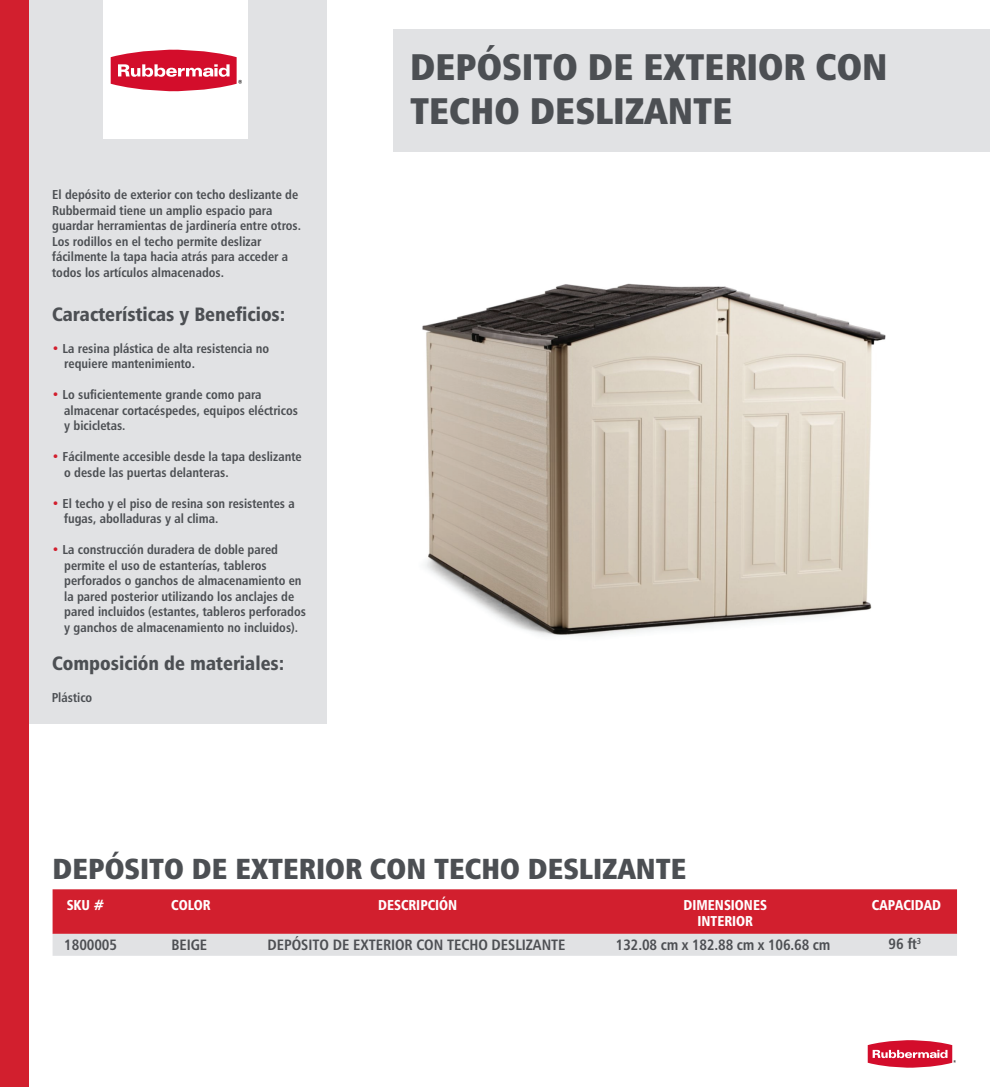
<style>
.page{position:relative;width:990px;height:1087px;background:#fff}
.page>*{position:absolute;margin:0;border:0;box-sizing:border-box;transform-origin:0 0}
.t1{font:37px/44.5px "Humanist 777 BT Extra Black Cond B";color:#4c4f53}
.t2{font:29px "Humanist 777 BT Extra Black Cond B";color:#4c4f53}
.t3{font:19.25px "Humanist 777 BT Black Condensed B";color:#4c4f53}
.t4{font:15px "Humanist 777 BT Bold Condensed B";letter-spacing:-.005em;color:#4d4f53}
.t5{font:14.25px/16.2px "Humanist 777 BT Black Condensed B";color:#fff;text-align:center;scale:.95 1}
.t6{font:13px/15.5px "Humanist 777 BT Bold Condensed B";color:#4c4f53}
.s1{color:#d21f2e}
</style>
<div class="page">
<div style="left:393px;top:30px;width:597px;height:122px;background:#e1e2e4"></div>
<div style="left:29px;top:0;width:298px;height:723px;background:#e1e2e4"></div>
<div style="left:0;top:0;width:29px;height:1087px;background:#d21f2e"></div>
<svg style="left:53px;top:889px;width:904px;height:67px;background:#d7606b"></svg>
<div style="left:104px;top:0;width:144px;height:138px;background:#fff"></div>
<svg style="left:868px;top:1040px;width:88px;height:28px"></svg>
<svg style="left:111px;top:49px;width:131px;height:42px"></svg>
<img style="left:422px;top:283px;width:464px;height:354px">
<p class="t6" style="left:52px;top:187px;width:250px">El depósito de exterior con techo deslizante de Rubbermaid tiene un amplio espacio para guardar herramientas de jardinería entre otros.<br>Los rodillos en el techo permite deslizar fácilmente la tapa hacia atrás para acceder a todos los artículos almacenados.</p>
<h3 class="t3" style="left:52px;top:302px;width:235px">Características y Beneficios:</h3>
<p class="t6" style="left:64px;top:340px;width:206px;text-indent:-12px"><span class="s1">•</span> La resina plástica de alta resistencia no requiere mantenimiento.</p>
<p class="t6" style="left:64px;top:387px;width:235px;text-indent:-12px"><span class="s1">•</span> Lo suficientemente grande como para almacenar cortacéspedes, equipos eléctricos y bicicletas.</p>
<p class="t6" style="left:64px;top:449px;width:239px;text-indent:-12px"><span class="s1">•</span> Fácilmente accesible desde la tapa deslizante o desde las puertas delanteras.</p>
<p class="t6" style="left:64px;top:495px;width:232px;text-indent:-12px"><span class="s1">•</span> El techo y el piso de resina son resistentes a fugas, abolladuras y al clima.</p>
<p class="t6" style="left:64px;top:542px;width:243px;text-indent:-12px"><span class="s1">•</span> La construcción duradera de doble pared permite el uso de estanterías, tableros perforados o ganchos de almacenamiento en la pared posterior utilizando los anclajes de pared incluidos (estantes, tableros perforados y ganchos de almacenamiento no incluidos).</p>
<h3 class="t3" style="left:52px;top:651px;width:234px">Composición de materiales:</h3>
<p class="t6" style="left:52px;top:689px;width:42px">Plástico</p>
<h1 class="t1" style="left:410px;top:44px;width:479px">DEPÓSITO DE EXTERIOR CON<br>TECHO DESLIZANTE</h1>
<h2 class="t2" style="left:53px;top:850px;width:635px">DEPÓSITO DE EXTERIOR CON TECHO DESLIZANTE</h2>
<p class="t5" style="left:67px;top:896px;width:41px">SKU #</p>
<p class="t5" style="left:378px;top:896px;width:85px">DESCRIPCIÓN</p>
<p class="t4" style="left:64px;top:935px;width:54px">1800005</p>
<p class="t4" style="left:268px;top:936px;width:300px">DEPÓSITO DE EXTERIOR CON TECHO DESLIZANTE</p>
<p class="t5" style="left:171px;top:896px;width:43px">COLOR</p>
<p class="t4" style="left:171px;top:936px;width:37px">BEIGE</p>
<p class="t5" style="left:683px;top:896px;width:89px">DIMENSIONES<br>INTERIOR</p>
<p class="t4" style="left:616px;top:935px;width:216px">132.08 cm x 182.88 cm x 106.68 cm</p>
<p class="t5" style="left:872px;top:896px;width:74px">CAPACIDAD</p>
<p class="t4" style="left:889px;top:934px;width:34px">96 ft<sup>3</sup></p>
</div>
